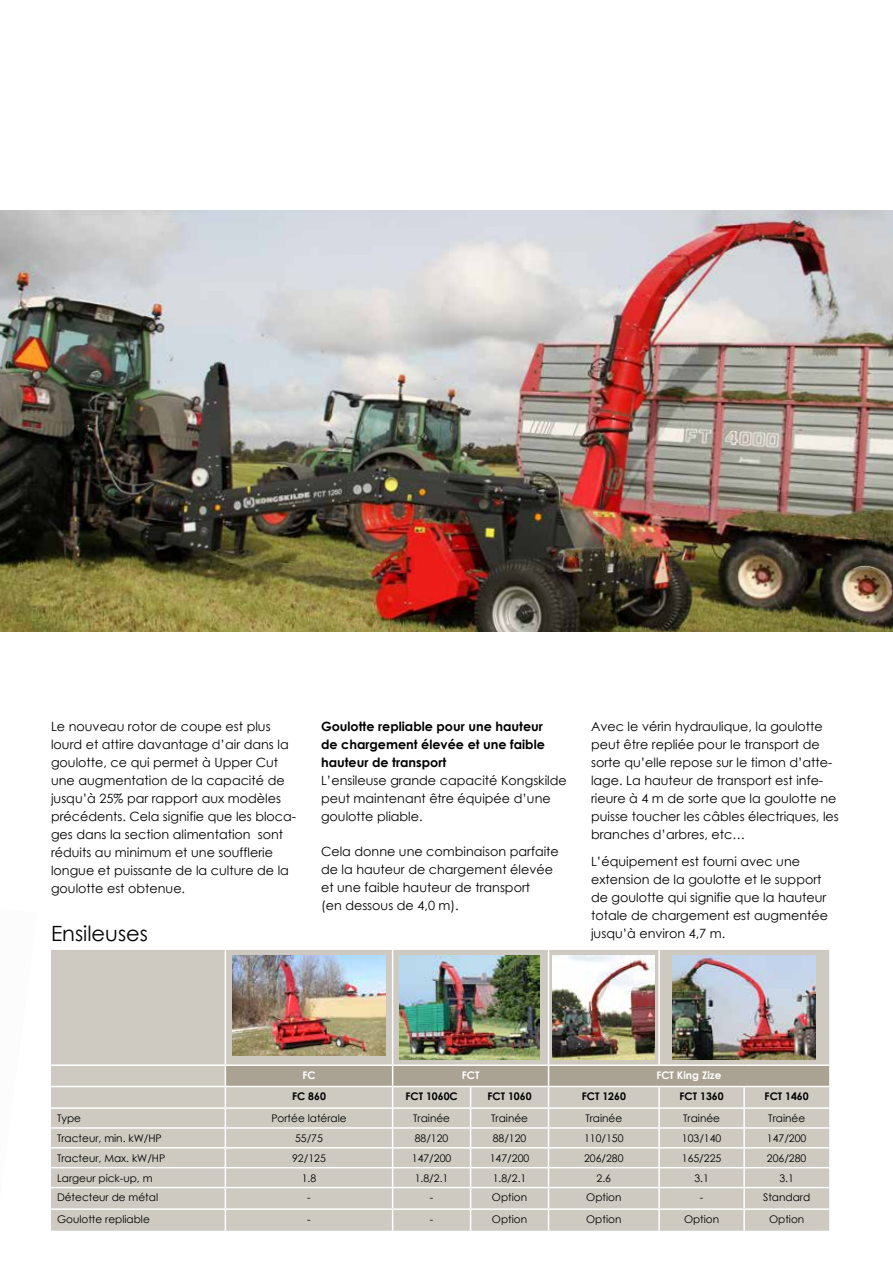
<style>
.page{position:relative;width:893px;height:1263px;background:#fff}
.page>*{position:absolute;margin:0;border:0;box-sizing:border-box;transform-origin:0 0}
.t1{font:21px "Century Gothic";color:#000}
.t2{font:12.75px/18px "Century Gothic";color:#000}
.t3{font:700 12.75px/18px "Century Gothic";color:#000}
.t4{font:10.5px "Century Gothic";color:#000}
.t5{font:700 10.5px "Century Gothic";color:#000}
.t6{font:700 10.5px "Century Gothic";color:#fff}
</style>
<div class="page">
<img style="left:0;top:210px;width:893px;height:421px">
<div style="left:51px;top:950px;width:778px;height:281px;background:#cec9c1"></div>
<hr style="left:225px;top:950px;width:1px;height:114px;background:#fff">
<hr style="left:392px;top:950px;width:1px;height:114px;background:#fff">
<hr style="left:548px;top:950px;width:1px;height:114px;background:#fff">
<hr style="left:658px;top:950px;width:2px;height:114px;background:#fff">
<hr style="left:51px;top:1064px;width:174px;height:2px;background:#fff">
<hr style="left:225px;top:1064px;width:168px;height:2px;background:#fff">
<hr style="left:393px;top:1064px;width:78px;height:2px;background:#fff">
<hr style="left:471px;top:1064px;width:78px;height:2px;background:#fff">
<hr style="left:549px;top:1064px;width:110px;height:2px;background:#fff">
<hr style="left:659px;top:1064px;width:85px;height:2px;background:#fff">
<hr style="left:744px;top:1064px;width:85px;height:2px;background:#fff">
<hr style="left:51px;top:1086px;width:174px;height:1px;background:#fff">
<hr style="left:51px;top:1107px;width:174px;height:2px;background:#fff">
<hr style="left:51px;top:1127px;width:174px;height:2px;background:#fff">
<hr style="left:51px;top:1147px;width:174px;height:1px;background:#fff">
<hr style="left:51px;top:1167px;width:174px;height:1px;background:#fff">
<hr style="left:51px;top:1187px;width:174px;height:1px;background:#fff">
<hr style="left:51px;top:1208px;width:174px;height:2px;background:#fff">
<svg style="left:225px;top:1065px;width:604px;height:166px;background:#cdc8c0"></svg>
<hr style="left:659px;top:1208px;width:85px;height:2px;background:#fff">
<hr style="left:658px;top:1210px;width:2px;height:21px;background:#fff">
<hr style="left:744px;top:1208px;width:85px;height:2px;background:#fff">
<hr style="left:743px;top:1210px;width:2px;height:21px;background:#fff">
<img style="left:232px;top:956px;width:154px;height:100px">
<img style="left:399px;top:956px;width:140px;height:103px">
<img style="left:553px;top:956px;width:102px;height:103px">
<img style="left:673px;top:956px;width:143px;height:103px">
<p class="t2" style="left:51px;top:717px;width:247px">Le nouveau rotor de coupe est plus lourd et attire davantage d’air dans la goulotte, ce qui permet à Upper Cut une augmentation de la capacité de jusqu’à 25% par rapport aux modèles précédents. Cela signifie que les bloca&shy;ges dans la section alimentation sont réduits au minimum et une soufflerie longue et puissante de la culture de la goulotte est obtenue.</p>
<p class="t3" style="left:321px;top:717px;width:225px">Goulotte repliable pour une hauteur de chargement élevée et une faible hauteur de transport</p>
<p class="t2" style="left:321px;top:771px;width:247px">L’ensileuse grande capacité Kongskilde peut maintenant être équipée d’une goulotte pliable.</p>
<p class="t2" style="left:321px;top:842px;width:239px">Cela donne une combinaison parfaite de la hauteur de chargement élevée et une faible hauteur de transport<br>(en dessous de 4,0 m).</p>
<h1 class="t1" style="left:51px;top:919px;width:98px">Ensileuses</h1>
<p class="t2" style="left:591px;top:717px;width:249px">Avec le vérin hydraulique, la goulotte peut être repliée pour le transport de sorte qu’elle repose sur le timon d’atte&shy;lage. La hauteur de transport est infe&shy;rieure à 4 m de sorte que la goulotte ne puisse toucher les câbles électriques, les branches d’arbres, etc…</p>
<p class="t2" style="left:591px;top:852px;width:238px">L’équipement est fourni avec une extension de la goulotte et le support de goulotte qui signifie que la hauteur totale de chargement est augmentée jusqu’à environ 4,7 m.</p>
<p class="t6" style="left:302px;top:1067px;width:15px">FC</p>
<p class="t6" style="left:462px;top:1067px;width:19px">FCT</p>
<p class="t6" style="left:656px;top:1067px;width:67px">FCT King Zize</p>
<p class="t5" style="left:292px;top:1088px;width:35px">FC 860</p>
<p class="t5" style="left:405px;top:1088px;width:54px">FCT 1060C</p>
<p class="t5" style="left:487px;top:1088px;width:46px">FCT 1060</p>
<p class="t5" style="left:582px;top:1088px;width:46px">FCT 1260</p>
<p class="t5" style="left:680px;top:1088px;width:46px">FCT 1360</p>
<p class="t5" style="left:765px;top:1088px;width:46px">FCT 1460</p>
<p class="t4" style="left:57px;top:1111px;width:26px">Type</p>
<p class="t4" style="left:271px;top:1111px;width:77px">Portée latérale</p>
<p class="t4" style="left:413px;top:1111px;width:38px">Trainée</p>
<p class="t4" style="left:491px;top:1111px;width:38px">Trainée</p>
<p class="t4" style="left:585px;top:1111px;width:38px">Trainée</p>
<p class="t4" style="left:683px;top:1111px;width:38px">Trainée</p>
<p class="t4" style="left:768px;top:1111px;width:38px">Trainée</p>
<p class="t4" style="left:57px;top:1131px;width:106px">Tracteur, min. kW/HP</p>
<p class="t4" style="left:295px;top:1131px;width:29px">55/75</p>
<p class="t4" style="left:415px;top:1131px;width:35px">88/120</p>
<p class="t4" style="left:493px;top:1131px;width:35px">88/120</p>
<p class="t4" style="left:584px;top:1131px;width:41px">110/150</p>
<p class="t4" style="left:682px;top:1131px;width:41px">103/140</p>
<p class="t4" style="left:767px;top:1131px;width:41px">147/200</p>
<p class="t4" style="left:57px;top:1150px;width:110px">Tracteur, Max. kW/HP</p>
<p class="t4" style="left:292px;top:1150px;width:35px">92/125</p>
<p class="t4" style="left:412px;top:1150px;width:41px">147/200</p>
<p class="t4" style="left:490px;top:1150px;width:41px">147/200</p>
<p class="t4" style="left:584px;top:1150px;width:41px">206/280</p>
<p class="t4" style="left:682px;top:1150px;width:41px">165/225</p>
<p class="t4" style="left:767px;top:1150px;width:41px">206/280</p>
<p class="t4" style="left:57px;top:1170px;width:97px">Largeur pick-up, m</p>
<p class="t4" style="left:302px;top:1170px;width:16px">1.8</p>
<p class="t4" style="left:415px;top:1170px;width:35px">1.8/2.1</p>
<p class="t4" style="left:493px;top:1170px;width:35px">1.8/2.1</p>
<p class="t4" style="left:596px;top:1170px;width:16px">2.6</p>
<p class="t4" style="left:694px;top:1170px;width:16px">3.1</p>
<p class="t4" style="left:779px;top:1170px;width:16px">3.1</p>
<p class="t4" style="left:57px;top:1190px;width:103px">Détecteur de métal</p>
<p class="t4" style="left:307px;top:1190px;width:5px">-</p>
<p class="t4" style="left:430px;top:1190px;width:5px">-</p>
<p class="t4" style="left:492px;top:1190px;width:37px">Option</p>
<p class="t4" style="left:586px;top:1190px;width:37px">Option</p>
<p class="t4" style="left:700px;top:1190px;width:5px">-</p>
<p class="t4" style="left:763px;top:1190px;width:49px">Standard</p>
<p class="t4" style="left:57px;top:1212px;width:94px">Goulotte repliable</p>
<p class="t4" style="left:307px;top:1212px;width:5px">-</p>
<p class="t4" style="left:430px;top:1212px;width:5px">-</p>
<p class="t4" style="left:492px;top:1212px;width:37px">Option</p>
<p class="t4" style="left:586px;top:1212px;width:37px">Option</p>
<p class="t4" style="left:684px;top:1212px;width:37px">Option</p>
<p class="t4" style="left:769px;top:1212px;width:37px">Option</p>
</div>
